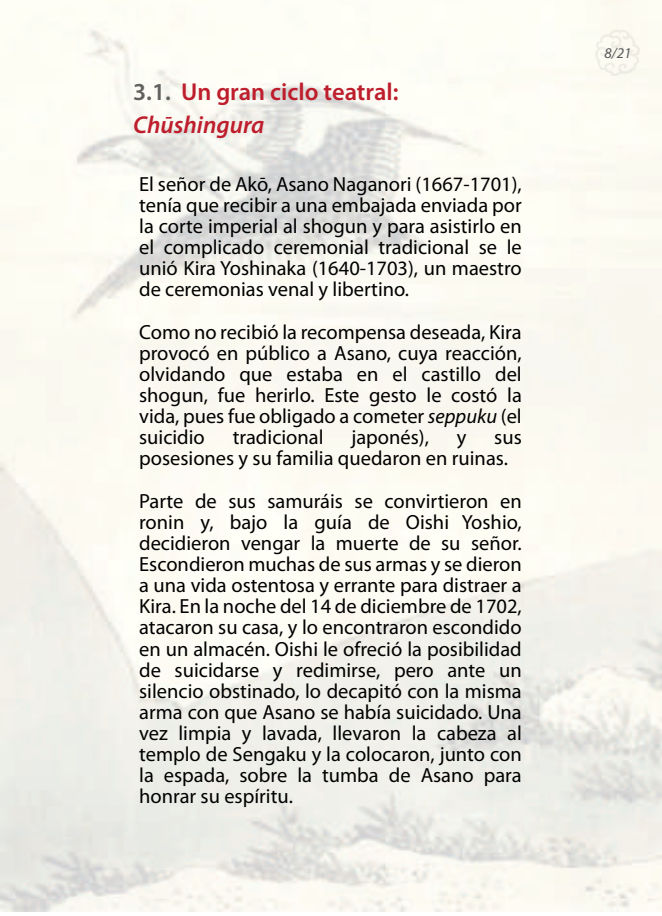
<style>
.page{position:relative;width:662px;height:916px;background:#fff}
.page>*{position:absolute;margin:0;border:0;box-sizing:border-box;transform-origin:0 0}
.t1{font:600 24.4px/32.8px "Myriad Pro";color:#be1d2c}
.t2{font:20.4px/21.2px "Myriad Pro";color:#000;text-align:justify}
.t3{font:italic 14.8px "Myriad Pro";color:#57585a}
.s1{color:#63615f}
.s2{font-style:italic}
</style>
<div class="page">
<svg style="left:595px;top:29px;width:45px;height:47px"></svg>
<p class="t1" style="left:133px;top:75px;width:267px"><span class="s1">3.1.</span> Un gran ciclo teatral:<br><span class="s2">Chūshingura</span></p>
<p class="t2" style="left:139px;top:173px;width:384px">El señor de Akō, Asano Naganori (1667-1701), tenía que recibir a una embajada enviada por la corte imperial al shogun y para asistirlo en el complicado ceremonial tradicional se le unió Kira Yoshinaka (1640-1703), un maestro de ceremonias venal y libertino.</p>
<p class="t2" style="left:139px;top:321px;width:384px">Como no recibió la recompensa deseada, Kira provocó en público a Asano, cuya reacción, olvidando que estaba en el castillo del shogun, fue herirlo. Este gesto le costó la vida, pues fue obligado a cometer <span class="s2">seppuku</span> (el suicidio</p>
<p class="t2" style="left:233px;top:426px;width:92px">tradicional</p>
<p class="t2" style="left:351px;top:426px;width:79px">japonés),</p>
<p class="t2" style="left:457px;top:426px;width:11px">y</p>
<p class="t2" style="left:139px;top:426px;width:384px;text-indent:355px">sus posesiones y su familia quedaron en ruinas.</p>
<p class="t2" style="left:139px;top:490px;width:384px">Parte de sus samuráis se convirtieron en ronin y, bajo la guía de Oishi Yoshio, decidieron vengar la muerte de su señor.<br>Escondieron muchas de sus armas y se dieron a una vida ostentosa y errante para distraer a Kira. En la noche del 14 de diciembre de 1702, atacaron su casa, y lo encontraron escondido en un almacén. Oishi le ofreció la posibilidad de suicidarse y redimirse, pero ante un silencio obstinado, lo decapitó con la misma arma con que Asano se había suicidado. Una vez limpia y lavada, llevaron la cabeza al templo de Sengaku y la colocaron, junto con la espada, sobre la tumba de Asano para honrar su espíritu.</p>
<p class="t3" style="left:605px;top:43px;width:28px">8/21</p>
</div>
